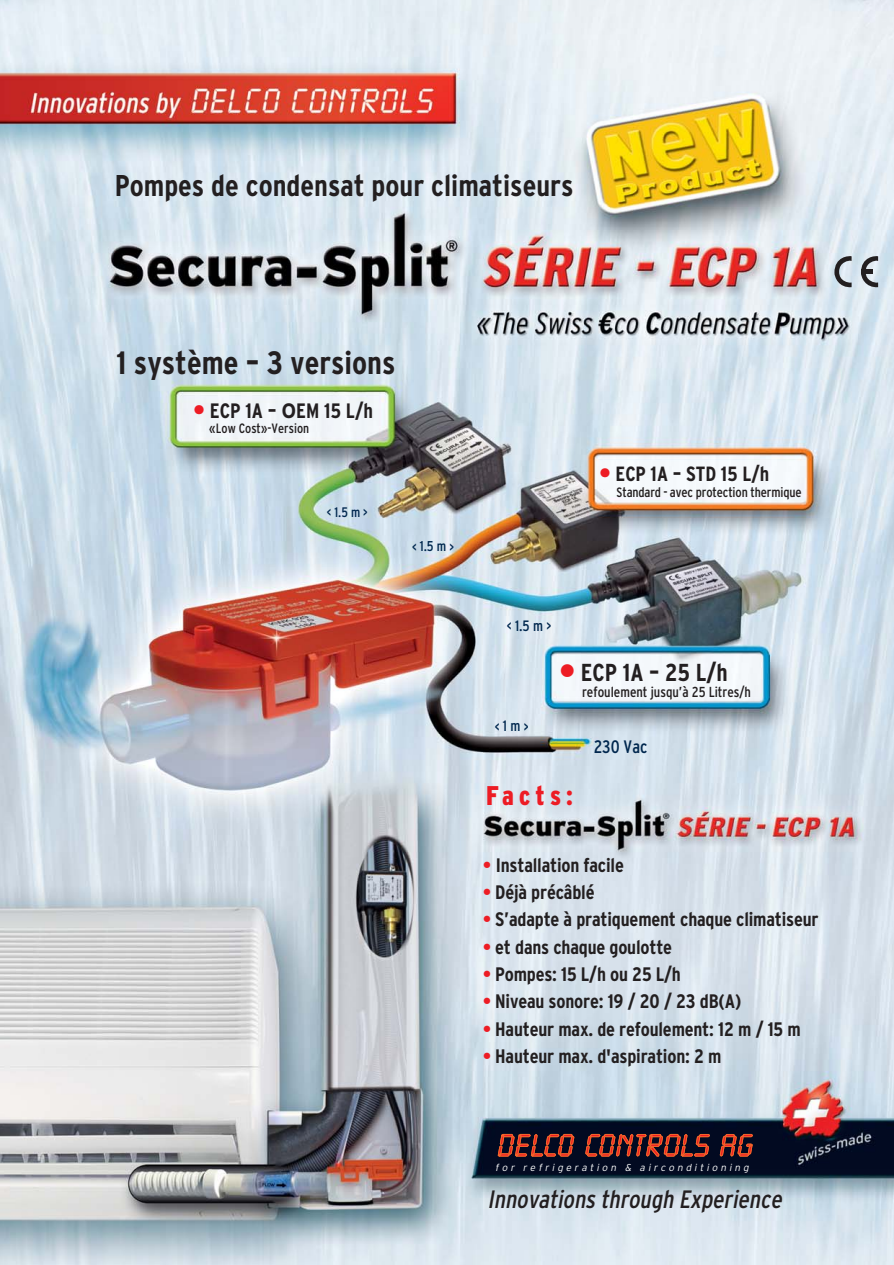
<style>
.page{position:relative;width:894px;height:1265px;background:#fff}
.page>*{position:absolute;margin:0;border:0;box-sizing:border-box;transform-origin:0 0}
.t1{font:700 condensed 32.25px "Interstate";color:#231f20}
.t2{font:700 condensed 30px "Interstate";color:#231f20}
.t3{font:900 condensed 27px "Interstate";letter-spacing:.2em;color:#ed1c24;scale:.96 1}
.t4{font:italic condensed 25.05px "Interstate";color:#231f20}
.t5{font:700 condensed 24.45px "Interstate";color:#231f20}
.t6{font:700 condensed 20.85px "Interstate";color:#231f20}
.t7{font:700 condensed 20.55px "Interstate";color:#231f20}
.t8{font:700 condensed 19.5px "Interstate";letter-spacing:-.01em;color:#231f20}
.t9{font:condensed 18px "Interstate";color:#00274e}
.t10{font:condensed 15px "Interstate";color:#00274e}
.t11{font:condensed 14.4px "Interstate";color:#231f20}
.t12{font:condensed 14.25px "Interstate";color:#00274e}
.t13{font:condensed 13.8px "Interstate";letter-spacing:-.01em;color:#231f20}
.t14{font:condensed 13.8px "Interstate";color:#00274e}
.t15{font:condensed 13.5px "Interstate";color:#231f20}
.t16{font:italic 300 10.05px "Interstate";color:#fff}
.s1{font-size:28.2px;color:#ed1c24}
.s2{font-stretch:normal}
.s3{font-size:27.9px;color:#ed1c24}
.s4{font-size:13.5px}
.s5{font-size:39.15px;color:#ed1c24}
.s6{color:#ed1c24}
</style>
<div class="page">
<img style="left:0;top:0;width:894px;height:1264px">
<svg style="left:498px;top:1133px;width:76px;height:23px;background:#662723"></svg>
<svg style="left:585px;top:1133px;width:125px;height:23px;background:#652723"></svg>
<svg style="left:720px;top:1133px;width:33px;height:23px"></svg>
<svg style="left:834px;top:255px;width:18px;height:33px"></svg>
<svg style="left:861px;top:255px;width:17px;height:33px"></svg>
<div style="left:861px;top:269px;width:12px;height:5px;background:#231f20"></div>
<h2 class="t2" style="left:115px;top:174px;width:460px">Pompes de condensat pour climatiseurs</h2>
<h1 class="t1" style="left:116px;top:351px;width:281px">1 système – 3 versions</h1>
<p class="t6" style="left:193px;top:403px;width:181px"><span class="s1">•</span> ECP 1A – <span class="s2">O</span>EM 15 L/h</p>
<p class="t15" style="left:209px;top:423px;width:101px">«Low Cost»-Version</p>
<p class="t14" style="left:327px;top:506px;width:42px">&lt; 1.5 m &gt;</p>
<p class="t12" style="left:412px;top:540px;width:43px">&lt; 1.5 m &gt;</p>
<p class="t7" style="left:600px;top:466px;width:171px"><span class="s3">•</span> ECP 1A – STD 15 L/h</p>
<p class="t13" style="left:617px;top:487px;width:187px"><span class="s4">S</span>tandard - avec protection thermique</p>
<p class="t10" style="left:507px;top:619px;width:46px">&lt; 1.5 m &gt;</p>
<p class="t10" style="left:495px;top:720px;width:35px">&lt; 1 m &gt;</p>
<p class="t5" style="left:560px;top:663px;width:170px"><span class="s5">•</span> ECP 1A – 25 L/h</p>
<p class="t11" style="left:582px;top:686px;width:170px">refoulement jusqu’à 25 Litres/h</p>
<p class="t9" style="left:594px;top:739px;width:55px">230 Vac</p>
<h3 class="t3" style="left:486px;top:785px;width:92px">Facts:</h3>
<p class="t8" style="left:483px;top:857px;width:142px"><span class="s6">•</span> Installation facile</p>
<p class="t8" style="left:483px;top:884px;width:113px"><span class="s6">•</span> Déjà précâblé</p>
<p class="t8" style="left:483px;top:912px;width:337px"><span class="s6">•</span> S’adapte à pratiquement chaque climatiseur</p>
<p class="t8" style="left:483px;top:939px;width:190px"><span class="s6">•</span> et dans chaque goulotte</p>
<p class="t8" style="left:483px;top:966px;width:199px"><span class="s6">•</span> Pompes: 15 L/h ou 25 L/h</p>
<p class="t8" style="left:483px;top:994px;width:260px"><span class="s6">•</span> Niveau sonore: 19 / 20 / 23 dB(A)</p>
<p class="t8" style="left:483px;top:1021px;width:319px"><span class="s6">•</span> Hauteur max. de refoulement: 12 m / 15 m</p>
<p class="t8" style="left:483px;top:1048px;width:240px"><span class="s6">•</span> Hauteur max. d'aspiration: 2 m</p>
<p class="t16" style="left:495px;top:1163px;width:257px">for refrigeration &amp; airconditioning</p>
<p class="t4" style="left:488px;top:1189px;width:300px">Innovations through Experience</p>
</div>
